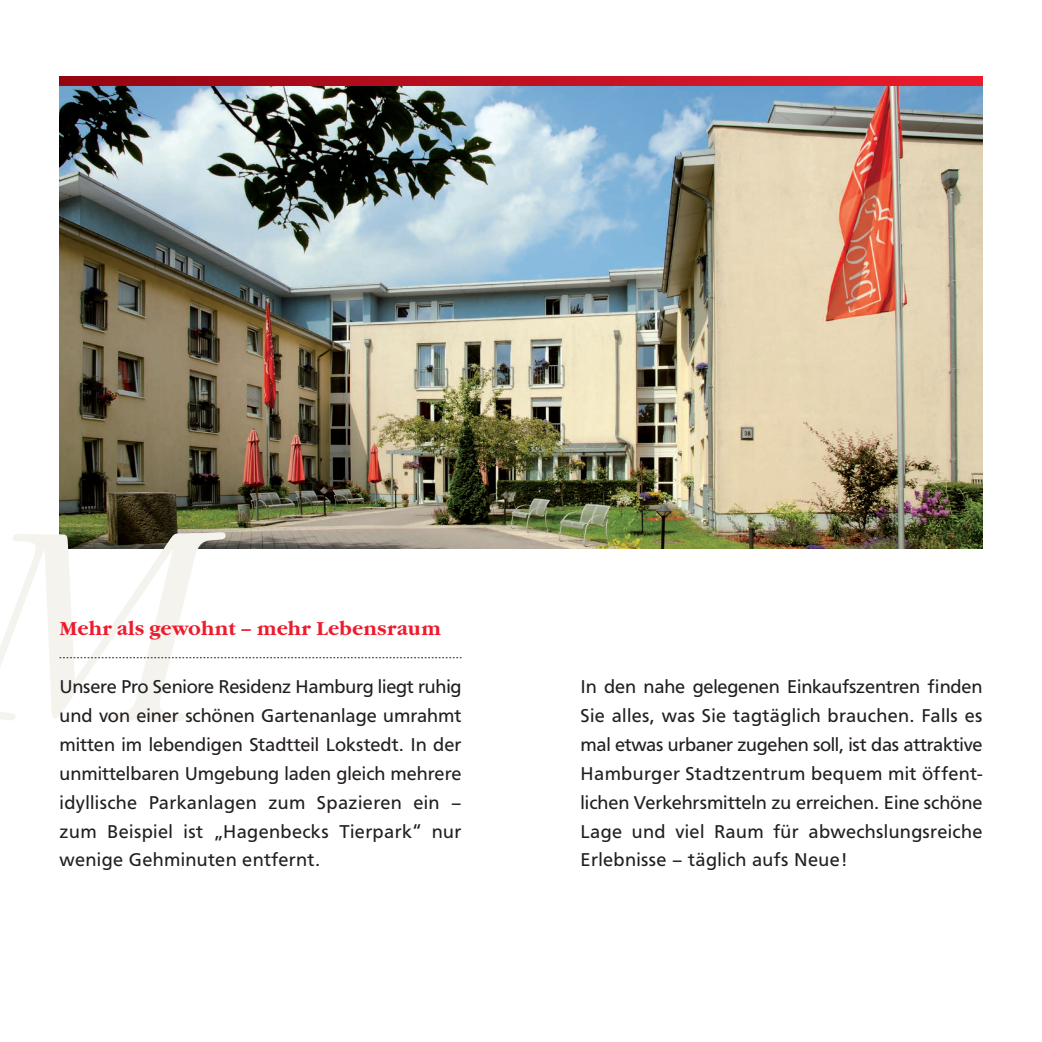
<style>
.page{position:relative;width:1042px;height:1042px;background:#fff}
.page>*{position:absolute;margin:0;border:0;box-sizing:border-box;transform-origin:0 0}
.t1{font:italic 300 280px "Garamond Itc T";color:#f4f3ee}
.t2{font:19.25px/28.9px "F015 T";letter-spacing:.02em;color:#231f20;text-align:justify}
.t3{font:700 19.25px "Garamond Itc T";color:#ee1b2d}
</style>
<div class="page">
<svg style="left:60px;top:77px;width:922px;height:10px;background:#b81f30"></svg>
<img style="left:60px;top:87px;width:922px;height:462px">
<svg style="left:60px;top:657px;width:401px;height:1px"></svg>
<h1 class="t1" style="left:-40px;top:473px;width:249px">M</h1>
<p class="t3" style="left:60px;top:618px;width:383px">Mehr als gewohnt – mehr Lebensraum</p>
<p class="t2" style="left:60px;top:672px;width:403px">Unsere Pro Seniore Residenz Hamburg liegt ruhig und von einer schönen Gartenanlage umrahmt mitten im lebendigen Stadtteil Lokstedt. In der unmittelbaren Umgebung laden gleich mehrere idyllische Parkanlagen zum Spazieren ein – zum Beispiel ist „Hagenbecks Tierpark“ nur wenige Gehminuten entfernt.</p>
<p class="t2" style="left:580px;top:672px;width:403px">In den nahe gelegenen Einkaufszentren finden Sie alles, was Sie tagtäglich brauchen. Falls es mal etwas urbaner zugehen soll, ist das attraktive Hamburger Stadtzentrum bequem mit öffent&shy;lichen Verkehrsmitteln zu erreichen. Eine schöne Lage und viel Raum für abwechslungsreiche Erlebnisse – täglich aufs Neue!</p>
</div>
